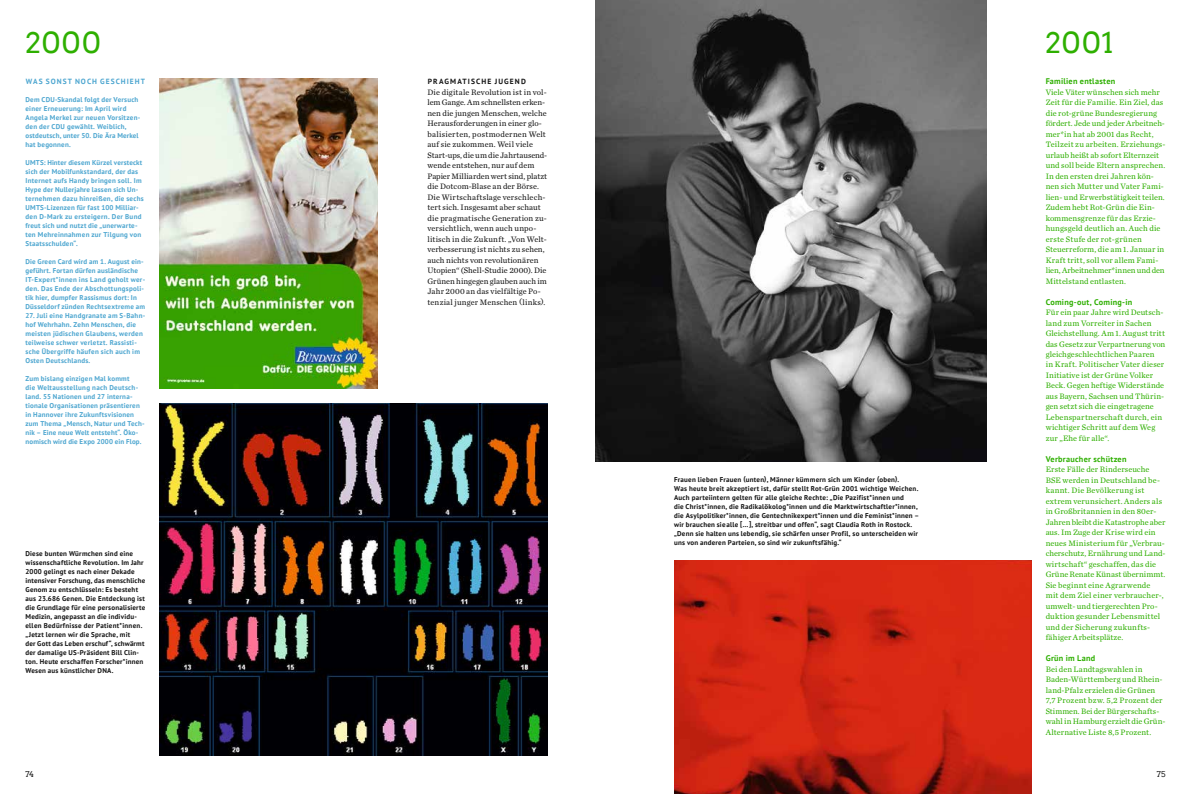
<style>
.page{position:relative;width:1191px;height:794px;background:#fff}
.page>*{position:absolute;margin:0;border:0;box-sizing:border-box;transform-origin:0 0}
.t1{font:29px "Arvo";letter-spacing:.035em;color:#2eaf00}
.t2{font:8.2px/10.5px "Chronicle Text G2";letter-spacing:.01em;color:#2eaf00}
.t3{font:8.2px/10.5px "Chronicle Text G2";letter-spacing:.01em;color:#141414}
.t4{font:700 8.2px "PT Sans";letter-spacing:.035em;color:#2eaf00}
.t5{font:8px "Arvo";color:#141414}
.t6{font:700 7.5px "PT Sans";color:#4da6d0}
.t7{font:700 7.5px "PT Sans";letter-spacing:.15em;color:#141414}
.t8{font:700 7px/9px "PT Sans";letter-spacing:.03em;color:#4da6d0}
.t9{font:700 7px/9px "PT Sans";letter-spacing:.03em;color:#141414}
</style>
<div class="page">
<img style="left:159px;top:404px;width:388px;height:351px">
<img style="left:159px;top:78px;width:219px;height:310px">
<img style="left:674px;top:560px;width:357px;height:234px">
<img style="left:595px;top:0;width:391px;height:462px">
<h1 class="t1" style="left:26px;top:25px;width:77px">2000</h1>
<p class="t6" style="left:26px;top:77px;width:121px">W A S S O N S T N O C H G E S C H I E H T</p>
<p class="t8" style="left:26px;top:95px;width:116px">Dem CDU-Skandal folgt der Versuch einer Erneuerung: Im April wird<br>Angela Merkel zur neuen Vorsitzen&shy;den der CDU gewählt. Weiblich, ostdeutsch, unter 50. Die Ära Merkel hat begonnen.</p>
<p class="t8" style="left:26px;top:158px;width:120px">UMTS: Hinter diesem Kürzel versteckt sich der Mobilfunkstandard, der das Internet aufs Handy bringen soll. Im Hype der Nullerjahre lassen sich Un&shy;ternehmen dazu hinreißen, die sechs UMTS-Lizenzen für fast 100 Milliar&shy;den D-Mark zu ersteigern. Der Bund freut sich und nutzt die „unerwarte&shy;ten Mehreinnahmen zur Tilgung von Staatsschulden“.</p>
<p class="t8" style="left:26px;top:257px;width:121px">Die Green Card wird am 1. August ein&shy;geführt. Fortan dürfen ausländische IT-Expert*innen ins Land geholt wer&shy;den. Das Ende der Abschottungspoli&shy;tik hier, dumpfer Rassismus dort: In Düsseldorf zünden Rechtsextreme am</p>
<p class="t8" style="left:26px;top:311px;width:121px">27. Juli eine Handgranate am S-Bahn&shy;hof Wehrhahn. Zehn Menschen, die meisten jüdischen Glaubens, werden teilweise schwer verletzt. Rassisti&shy;sche Übergriffe häufen sich auch im Osten Deutschlands.</p>
<p class="t8" style="left:26px;top:374px;width:105px">Zum bislang einzigen Mal kommt</p>
<p class="t8" style="left:26px;top:383px;width:114px">die Weltausstellung nach Deutsch-</p>
<p class="t8" style="left:26px;top:392px;width:120px">land. 55 Nationen und 27 interna&shy;tionale Organisationen präsentieren in Hannover ihre Zukunftsvisionen zum Thema „Mensch, Natur und Tech&shy;nik – Eine neue Welt entsteht“. Öko&shy;nomisch wird die Expo 2000 ein Flop.</p>
<p class="t9" style="left:26px;top:548px;width:121px">Diese bunten Würmchen sind eine wissenschaftliche Revolution. Im Jahr 2000 gelingt es nach einer Dekade intensiver Forschung, das menschliche Genom zu entschlüsseln: Es besteht aus 23.686 Genen. Die Entdeckung ist die Grundlage für eine personalisierte Medizin, angepasst an die individu&shy;ellen Bedürfnisse der Patient*innen. „ Jetzt lernen wir die Sprache, mit<br>der Gott das Leben erschuf “, schwärmt der damalige US-Präsident Bill Clin&shy;ton. Heute erschaffen Forscher*innen Wesen aus künstlicher DNA.</p>
<p class="t7" style="left:428px;top:77px;width:100px">PRAGMATISCHE JUGEND</p>
<p class="t3" style="left:427px;top:86px;width:121px">Die d ig it a le Revolut ion i st i n vol&shy;lem Ga nge. A m schnellsten erken&shy;nen die jungen Menschen, welche<br>Herausforder ungen in einer g lo&shy;ba l i sier ten , post moder nen Welt au f sie z u kom men . Wei l v iele<br>Star t-ups, die um die Jahrtausend&shy;wende entstehen, nur auf dem<br>Papier Milliarden wer t sind, platzt die Dotcom-Blase an der Börse.<br>Die Wi r t scha f t slage ver sch lech&shy;ter t sich. Insgesa mt aber schaut die prag matische Generation zu&shy;versichtlich, wenn auch unpo&shy;litisch in die Zukunf t. „Von Welt&shy;verbesserung ist nichts zu sehen, auch nichts von revolutionären<br>Utopien“ (Shell-Studie 2000). Die<br>Gr ünen hingegen glauben auch im<br>Ja hr 2000 an das v ielfä ltige Po&shy;tenzial junger Menschen (lin ks).</p>
<p class="t9" style="left:674px;top:475px;width:246px">Frauen lieben Frauen (unten), Männer kümmern sich um Kinder (oben).<br>Was heute breit akzeptiert ist, dafür stellt Rot-Grün 2001 wichtige Weichen.<br>Auch parteiintern gelten für alle gleiche Rechte: „Die Pazifist*innen und<br>die Christ*innen, die Radikalökolog*innen und die Marktwirtschaftler*innen, die Asylpolitiker*innen, die Gentechnikexpert*innen und die Feminist*innen – wir brauchen sie alle […], streitbar und offen“, sagt Claudia Roth in Rostock. „Denn sie halten uns lebendig, sie schärfen unser Profil, so unterscheiden wir uns von anderen Parteien, so sind wir zukunftsfähig.“</p>
<p class="t1" style="left:1045px;top:25px;width:70px">2001</p>
<p class="t4" style="left:1045px;top:76px;width:71px">Familien entlasten</p>
<p class="t2" style="left:1045px;top:86px;width:121px">Viele Väter w ünschen sich mehr<br>Zeit f ür die Familie. Ein Ziel, das die rot-g rüne Bundesregier ung fördert. Jede und jeder A rbeitneh&shy;mer*i n hat ab 2001 da s Recht,<br>Teilzeit z u a rbeiten. Erziehungs&shy;urlaub heißt ab sofor t Elternzeit und soll beide Eltern ansprechen.<br>In den ersten drei Ja hren kön&shy;nen sich Mut ter und Vater Fa m i&shy;lien- und Er werbstätigkeit teilen.<br>Zudem hebt Rot-Gr ün die Ein&shy;kommensgrenze f ür das Erzie&shy;hung sgeld deutl ich a n . Auch d ie er ste St u fe der rot-g r ü nen<br>Steuerreform, die a m 1. Januar in<br>Kraft tritt, soll vor a llem Fami&shy;lien, Arbeitnehmer*innen und den<br>Mittelsta nd entlasten.</p>
<p class="t4" style="left:1045px;top:296px;width:88px">Coming-out, Coming-in</p>
<p class="t2" style="left:1045px;top:306px;width:121px">Für ein paar Ja hre w ird Deutsch&shy;la nd z u m Vor reiter i n Sachen<br>Gleichstellung. A m 1. Aug ust tritt das Gesetz zur Ver par tnerung von gleichgeschlechtlichen Paaren<br>i n K ra f t. Polit ischer Vater d ieser<br>Initiative ist der Gr üne Volker<br>Beck. Gegen heftige Widerstände aus Bayern, Sachsen und Thürin&shy;gen setzt sich die eingetragene<br>Lebenspar tnerscha f t durch, ein w ichtiger S ch r it t au f dem Weg zur „Ehe f ür a lle“.</p>
<p class="t4" style="left:1045px;top:453px;width:82px">Verbraucher schützen</p>
<p class="t2" style="left:1045px;top:464px;width:121px">Erste Fä lle der R inderseuche<br>BSE werden in Deutschla nd be&shy;k a nnt. Die B evöl ker u ng ist<br>ex trem ver u nsicher t . A nders a ls in Großbritannien in den 80er-<br>Jahren bleibt die Katastrophe aber aus. Im Zuge der Krise w ird ein neues Ministerium für „Verbrau&shy;cherschutz, Ernä hr ung und La nd&shy;w irtscha f t“ gescha f fen, das die<br>Gr üne Renate Künast übernimmt.<br>Sie beg innt ei ne A g ra r wende<br>m it dem Ziel einer verbraucher-, umwelt- und tiergerechten Pro&shy;du k tion gesu nder L ebensmit tel und der Sicher u ng z u k un f t s-<br>fä higer A rbeitsplätze.</p>
<p class="t4" style="left:1045px;top:653px;width:51px">Grün im Land</p>
<p class="t2" style="left:1045px;top:663px;width:121px">Bei den La ndtagswa hlen in<br>Baden-Wür ttemberg und R hein&shy;land-Pfalz erzielen die Gr ünen<br>7,7 Prozent bz w. 5, 2 Prozent der<br>Stim men. Bei der Bürgerscha f ts&shy;wa hl in Ha mburg erzielt die Gr ün-<br>A lternative Liste 8,5 Prozent.</p>
<p class="t5" style="left:26px;top:769px;width:10px">74</p>
<p class="t5" style="left:1156px;top:769px;width:10px">75</p>
</div>
